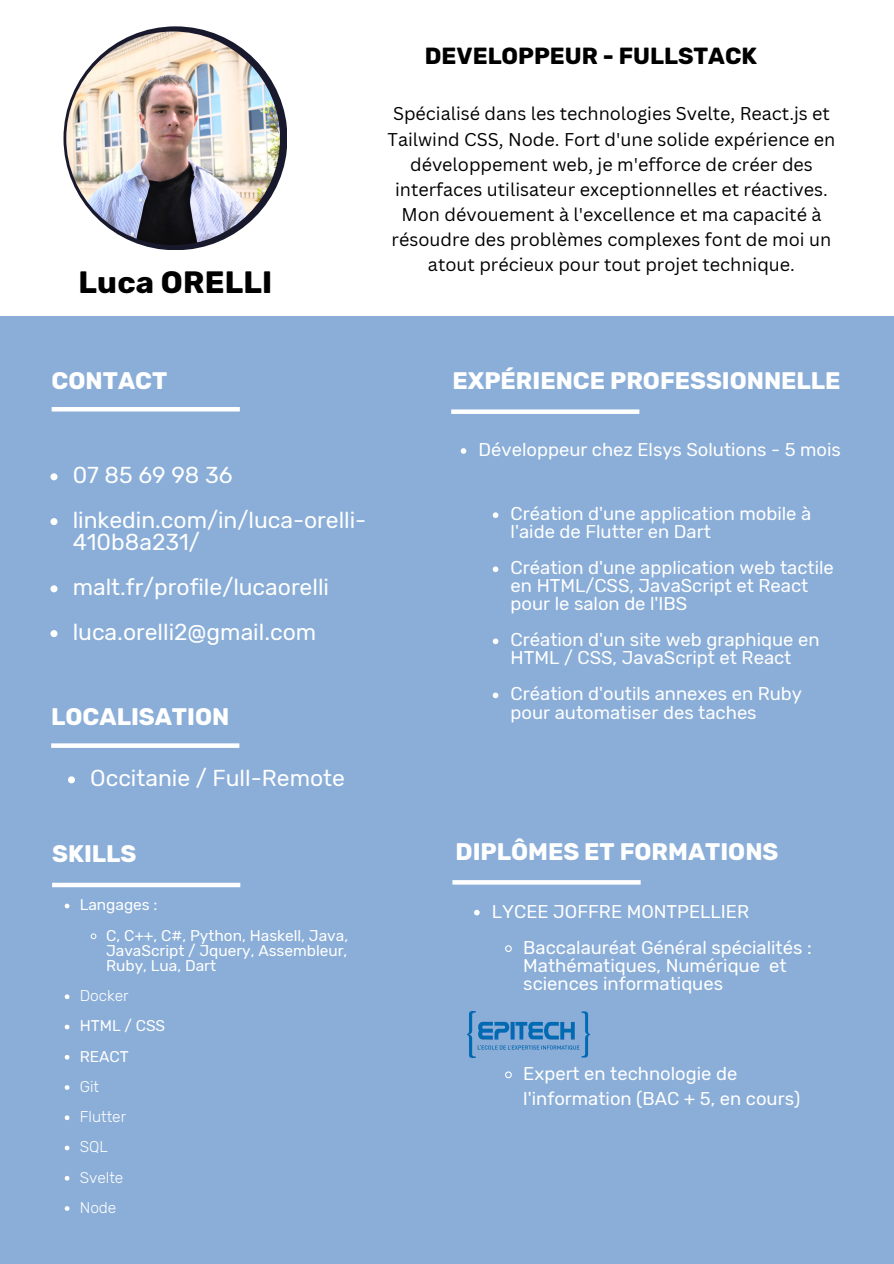
<style>
.page{position:relative;width:894px;height:1264px;background:#fff}
.page>*{position:absolute;margin:0;border:0;box-sizing:border-box;transform-origin:0 0}
.t1{font:700 30.75px "Rubik";letter-spacing:.005em;color:#000}
.t2{font:700 23.85px "Rubik";color:#fff}
.t3{font:700 23.25px "Rubik";color:#000}
.t4{font:22.95px/22.4px "Rubik";color:#fff}
.t5{font:18.45px/18px "Rubik";color:#fff}
.t6{font:18px/25.2px "Canva Sans";color:#000;text-align:center}
.t7{font:15.45px/15.1px "Rubik";color:#fff;text-align:justify}
.t8{font:300 15.45px "Rubik";color:#fff}
</style>
<div class="page">
<div style="left:0;top:0;width:893px;height:1263px;background:#8aaed8"></div>
<svg style="left:452px;top:880px;width:188px;height:4px"></svg>
<div style="left:0;top:0;width:893px;height:315px;background:#fff"></div>
<div style="left:63px;top:26px;width:224px;height:224px;background:#19192e;border-radius:50%"></div>
<img style="left:66px;top:31px;width:214px;height:214px;border-radius:50%">
<img style="left:466px;top:1011px;width:124px;height:46px">
<div style="left:52px;top:882px;width:188px;height:5px;background:#fff"></div>
<div style="left:451px;top:409px;width:188px;height:5px;background:#fff"></div>
<svg style="left:474px;top:909px;width:5px;height:6px"></svg>
<svg style="left:505px;top:945px;width:7px;height:7px"></svg>
<svg style="left:505px;top:1071px;width:7px;height:8px"></svg>
<svg style="left:65px;top:903px;width:4px;height:5px"></svg>
<svg style="left:90px;top:933px;width:7px;height:6px"></svg>
<svg style="left:65px;top:994px;width:4px;height:5px"></svg>
<svg style="left:65px;top:1024px;width:4px;height:5px"></svg>
<svg style="left:65px;top:1055px;width:4px;height:4px"></svg>
<svg style="left:65px;top:1085px;width:4px;height:4px"></svg>
<svg style="left:65px;top:1115px;width:4px;height:5px"></svg>
<svg style="left:65px;top:1145px;width:4px;height:5px"></svg>
<svg style="left:65px;top:1176px;width:4px;height:4px"></svg>
<svg style="left:65px;top:1206px;width:4px;height:4px"></svg>
<svg style="left:460px;top:448px;width:6px;height:6px"></svg>
<svg style="left:492px;top:512px;width:6px;height:6px"></svg>
<svg style="left:492px;top:566px;width:6px;height:6px"></svg>
<svg style="left:492px;top:638px;width:6px;height:6px"></svg>
<svg style="left:492px;top:692px;width:6px;height:6px"></svg>
<hr style="left:52px;top:407px;width:188px;height:4px;background:#fff">
<svg style="left:50px;top:473px;width:7px;height:7px"></svg>
<svg style="left:50px;top:518px;width:7px;height:7px"></svg>
<svg style="left:50px;top:585px;width:7px;height:7px"></svg>
<svg style="left:50px;top:630px;width:7px;height:7px"></svg>
<div style="left:51px;top:743px;width:188px;height:5px;background:#fff"></div>
<svg style="left:68px;top:776px;width:7px;height:7px"></svg>
<p class="t1" style="left:79px;top:264px;width:195px">Luca ORELLI</p>
<p class="t3" style="left:425px;top:42px;width:333px">DEVELOPPEUR - FULLSTACK</p>
<p class="t6" style="left:387px;top:101px;width:449px">Spécialisé dans les technologies Svelte, React.js et Tailwind CSS, Node. Fort d'une solide expérience en développement web, je m'efforce de créer des interfaces utilisateur exceptionnelles et réactives.<br>Mon dévouement à l'excellence et ma capacité à résoudre des problèmes complexes font de moi un atout précieux pour tout projet technique.</p>
<p class="t2" style="left:52px;top:366px;width:117px">CONTACT</p>
<p class="t4" style="left:73px;top:464px;width:161px">07 85 69 98 36</p>
<p class="t4" style="left:73px;top:509px;width:295px">linkedin.com/in/luca-orelli-<br>410b8a231/</p>
<p class="t4" style="left:73px;top:576px;width:258px">malt.fr/profile/lucaorelli</p>
<p class="t4" style="left:73px;top:621px;width:245px">luca.orelli2@gmail.com</p>
<p class="t2" style="left:51px;top:703px;width:180px">LOCALISATION</p>
<p class="t4" style="left:90px;top:767px;width:256px">Occitanie / Full-Remote</p>
<p class="t2" style="left:452px;top:366px;width:389px">EXPÉRIENCE PROFESSIONNELLE</p>
<p class="t5" style="left:478px;top:440px;width:363px">Développeur chez Elsys Solutions - 5 mois</p>
<p class="t5" style="left:510px;top:505px;width:302px">Création d'une application mobile à l'aide de Flutter en Dart</p>
<p class="t5" style="left:510px;top:559px;width:325px">Création d'une application web tactile en HTML/CSS, JavaScript et React pour le salon de l'IBS</p>
<p class="t5" style="left:510px;top:631px;width:310px">Création d'un site web graphique en<br>HTML / CSS, JavaScript et React</p>
<p class="t5" style="left:510px;top:685px;width:293px">Création d'outils annexes en Ruby pour automatiser des taches</p>
<p class="t2" style="left:52px;top:840px;width:86px">SKILLS</p>
<p class="t2" style="left:455px;top:837px;width:324px">DIPLÔMES ET FORMATIONS</p>
<p class="t7" style="left:80px;top:897px;width:79px">Langages :</p>
<p class="t7" style="left:106px;top:927px;width:243px">C, C++, C#, Python, Haskell, Java, JavaScript / Jquery, Assembleur, Ruby, Lua, Dart</p>
<p class="t8" style="left:80px;top:986px;width:50px">Docker</p>
<p class="t7" style="left:80px;top:1018px;width:87px">HTML / CSS</p>
<p class="t7" style="left:80px;top:1048px;width:51px">REACT</p>
<p class="t8" style="left:80px;top:1077px;width:21px">Git</p>
<p class="t8" style="left:80px;top:1107px;width:48px">Flutter</p>
<p class="t8" style="left:80px;top:1137px;width:30px">SQL</p>
<p class="t8" style="left:80px;top:1167px;width:45px">Svelte</p>
<p class="t8" style="left:80px;top:1198px;width:38px">Node</p>
<p class="t5" style="left:492px;top:902px;width:259px">LYCEE JOFFRE MONTPELLIER</p>
<p class="t5" style="left:523px;top:938px;width:290px">Baccalauréat Général spécialités :<br>Mathématiques, Numérique et sciences informatiques</p>
<p class="t5" style="left:523px;top:1061px;width:278px;line-height:24.8px">Expert en technologie de l'information (BAC + 5, en cours)</p>
</div>
